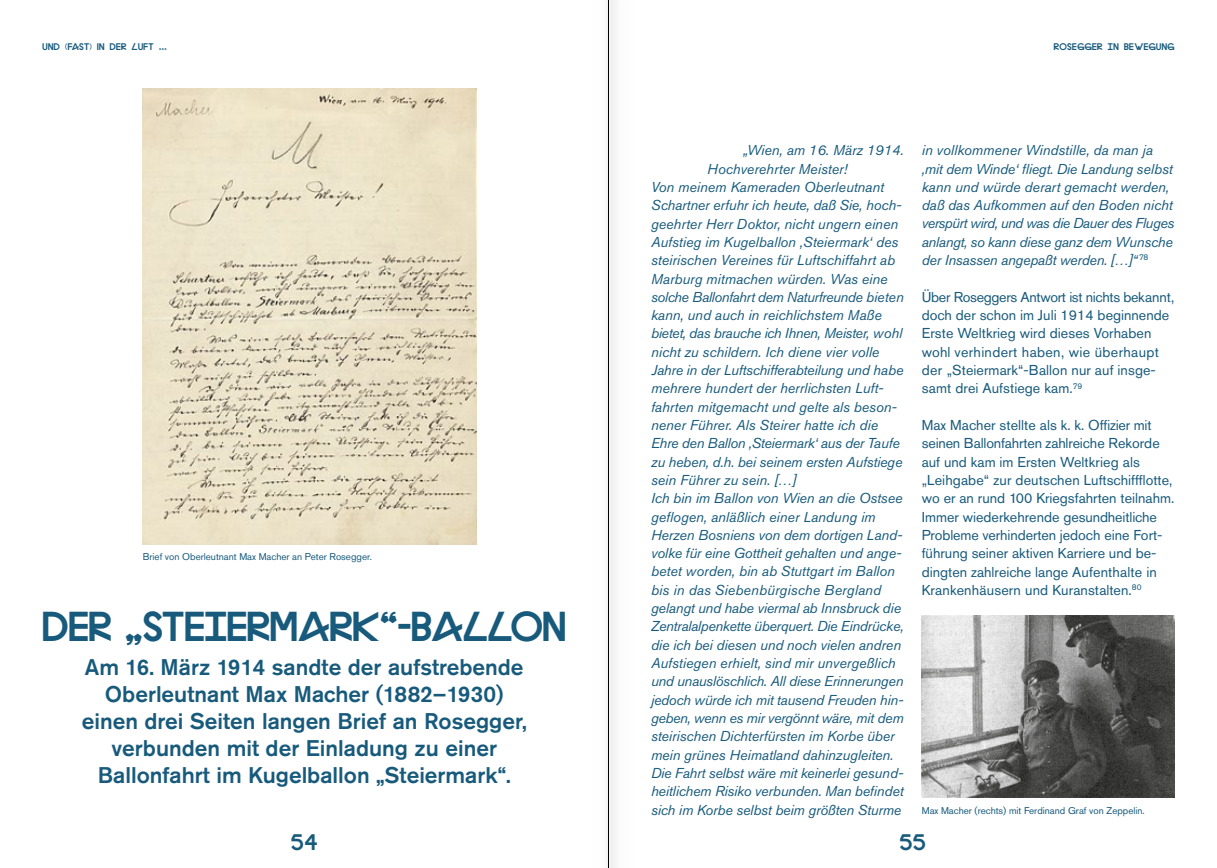
<style>
.page{position:relative;width:1217px;height:868px;background:#fff}
.page>*{position:absolute;margin:0;border:0;box-sizing:border-box;transform-origin:0 0}
.t1{font:39px "Lyno Stan";letter-spacing:.005em;color:#175a7c}
.t2{font:500 22.5px/27px "Akzidenz Grotesk Std";color:#175a7c;text-align:center}
.t3{font:21px "Lyno Stan";color:#175a7c}
.t4{font:italic 14.25px/18.3px "Akzidenz Grotesk Std";letter-spacing:-.005em;color:#175a7c}
.t5{font:14.25px/18.3px "Akzidenz Grotesk Std";color:#175a7c}
.t6{font:italic 14.25px "Akzidenz Grotesk Std";letter-spacing:-.025em;color:#175a7c}
.t7{font:italic 14.25px "Akzidenz Grotesk Std";letter-spacing:-.03em;color:#175a7c}
.t8{font:9.75px "Akzidenz Grotesk Std";color:#175a7c}
.t9{font:9px "Lyno Stan";letter-spacing:.05em;color:#175a7c}
</style>
<div class="page">
<img style="left:921px;top:615px;width:253px;height:182px">
<img style="left:143px;top:88px;width:333px;height:456px">
<hr style="left:608px;top:0;width:1px;height:867px;background:#000">
<p class="t9" style="left:43px;top:39px;width:125px">UND (FAST) IN DER LUFT ...</p>
<p class="t8" style="left:143px;top:550px;width:230px">Brief von Oberleutnant Max Macher an Peter Rosegger.</p>
<h1 class="t1" style="left:43px;top:593px;width:524px">DER „STEIERMARK“-BALLON</h1>
<h2 class="t2" style="left:82px;top:653px;width:446px">Am 16. März 1914 sandte der aufstrebende Oberleutnant Max Macher (1882–1930) einen drei Seiten langen Brief an Rosegger, verbunden mit der Einladung zu einer Ballonfahrt im Kugelballon „Steiermark“.</h2>
<p class="t9" style="left:1053px;top:39px;width:122px">ROSEGGER IN BEWEGUNG</p>
<p class="t4" style="left:743px;top:141px;width:162px">„Wien, am 16. März 1914.</p>
<p class="t4" style="left:707px;top:159px;width:142px">Hochverehrter Meister!</p>
<p class="t4" style="left:651px;top:178px;width:234px">Von meinem Kameraden Oberleutnant</p>
<p class="t4" style="left:651px;top:196px;width:252px">Schartner erfuhr ich heute, daß Sie, hoch-</p>
<p class="t4" style="left:651px;top:214px;width:248px">geehrter Herr Doktor, nicht ungern einen</p>
<p class="t4" style="left:651px;top:233px;width:249px">Aufstieg im Kugelballon ,Steiermark‘ des</p>
<p class="t4" style="left:651px;top:251px;width:245px">steirischen Vereines für Luftschiffahrt ab</p>
<p class="t4" style="left:651px;top:269px;width:238px">Marburg mitmachen würden. Was eine</p>
<p class="t7" style="left:651px;top:288px;width:254px">solche Ballonfahrt dem Naturfreunde bieten</p>
<p class="t4" style="left:651px;top:306px;width:232px">kann, und auch in reichlichstem Maße</p>
<p class="t6" style="left:651px;top:325px;width:253px">bietet, das brauche ich Ihnen, Meister, wohl</p>
<p class="t4" style="left:651px;top:342px;width:230px">nicht zu schildern. Ich diene vier volle</p>
<p class="t4" style="left:651px;top:361px;width:254px">Jahre in der Luftschifferabteilung und habe</p>
<p class="t4" style="left:651px;top:379px;width:234px">mehrere hundert der herrlichsten Luft-</p>
<p class="t4" style="left:651px;top:397px;width:247px">fahrten mitgemacht und gelte als beson-</p>
<p class="t4" style="left:651px;top:416px;width:229px">nener Führer. Als Steirer hatte ich die</p>
<p class="t4" style="left:651px;top:434px;width:250px">Ehre den Ballon ,Steiermark‘ aus der Taufe</p>
<p class="t4" style="left:651px;top:452px;width:253px">zu heben, d.h. bei seinem ersten Aufstiege</p>
<p class="t4" style="left:651px;top:470px;width:147px">sein Führer zu sein. […]</p>
<p class="t4" style="left:651px;top:489px;width:253px">Ich bin im Ballon von Wien an die Ostsee</p>
<p class="t4" style="left:651px;top:507px;width:226px">geflogen, anläßlich einer Landung im</p>
<p class="t4" style="left:651px;top:525px;width:253px">Herzen Bosniens von dem dortigen Land-</p>
<p class="t4" style="left:651px;top:544px;width:252px">volke für eine Gottheit gehalten und ange-</p>
<p class="t4" style="left:651px;top:562px;width:245px">betet worden, bin ab Stuttgart im Ballon</p>
<p class="t4" style="left:651px;top:580px;width:231px">bis in das Siebenbürgische Bergland</p>
<p class="t4" style="left:651px;top:598px;width:252px">gelangt und habe viermal ab Innsbruck die</p>
<p class="t4" style="left:651px;top:617px;width:254px">Zentralalpenkette überquert. Die Eindrücke,</p>
<p class="t4" style="left:651px;top:635px;width:251px">die ich bei diesen und noch vielen andren</p>
<p class="t4" style="left:651px;top:653px;width:246px">Aufstiegen erhielt, sind mir unvergeßlich</p>
<p class="t4" style="left:651px;top:672px;width:254px">und unauslöschlich. All diese Erinnerungen</p>
<p class="t4" style="left:651px;top:690px;width:254px">jedoch würde ich mit tausend Freuden hin-</p>
<p class="t6" style="left:651px;top:709px;width:254px">geben, wenn es mir vergönnt wäre, mit dem</p>
<p class="t4" style="left:651px;top:727px;width:245px">steirischen Dichterfürsten im Korbe über</p>
<p class="t4" style="left:651px;top:745px;width:244px">mein grünes Heimatland dahinzugleiten.</p>
<p class="t4" style="left:651px;top:763px;width:254px">Die Fahrt selbst wäre mit keinerlei gesund-</p>
<p class="t4" style="left:651px;top:781px;width:254px">heitlichem Risiko verbunden. Man befindet</p>
<p class="t4" style="left:651px;top:800px;width:252px">sich im Korbe selbst beim größten Sturme</p>
<p class="t4" style="left:921px;top:141px;width:254px">in vollkommener Windstille, da man ja ,mit dem Winde‘ fliegt. Die Landung selbst kann und würde derart gemacht werden, daß das Aufkommen auf den Boden nicht verspürt wird, und was die Dauer des Fluges anlangt, so kann diese ganz dem Wunsche der Insassen angepaßt werden. […]“ <sup>78</sup></p>
<p class="t5" style="left:921px;top:287px;width:254px">Über Roseggers Antwort ist nichts bekannt, doch der schon im Juli 1914 beginnende Erste Weltkrieg wird dieses Vorhaben wohl verhindert haben, wie überhaupt der „Steiermark“-Ballon nur auf insge&shy;samt drei Aufstiege kam.<sup>79</sup></p>
<p class="t5" style="left:921px;top:416px;width:254px">Max Macher stellte als k. k. Offizier mit seinen Ballonfahrten zahlreiche Rekorde auf und kam im Ersten Weltkrieg als „Leihgabe“ zur deutschen Luftschiffflotte, wo er an rund 100 Kriegsfahrten teilnahm.<br>Immer wiederkehrende gesundheitliche Probleme verhinderten jedoch eine Fort&shy;führung seiner aktiven Karriere und be&shy;dingten zahlreiche lange Aufenthalte in Krankenhäusern und Kuranstalten.<sup>80</sup></p>
<p class="t8" style="left:921px;top:804px;width:224px">Max Macher (rechts) mit Ferdinand Graf von Zeppelin.</p>
<h3 class="t3" style="left:291px;top:824px;width:28px">54</h3>
<h3 class="t3" style="left:899px;top:824px;width:27px">55</h3>
</div>
